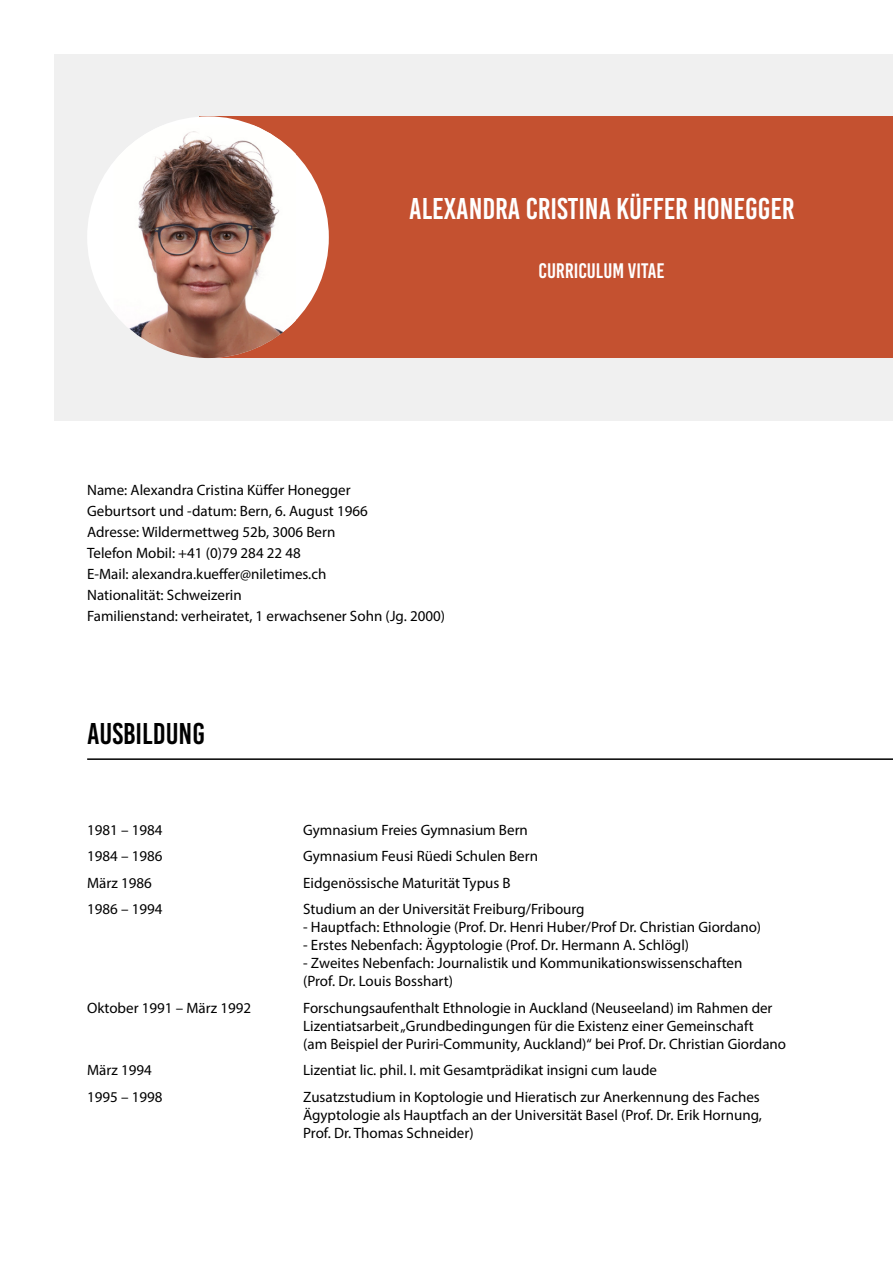
<style>
.page{position:relative;width:893px;height:1263px;background:#fff}
.page>*{position:absolute;margin:0;border:0;box-sizing:border-box;transform-origin:0 0}
.t1{font:30px "Base One";color:#fff}
.t2{font:30px "Base One";color:#000}
.t3{font:21px "Base One";color:#fff}
.t4{font:15px "Myriad Pro";color:#000}
</style>
<div class="page">
<div style="left:54px;top:54px;width:839px;height:366px;background:#f0f0f0"></div>
<div style="left:200px;top:116px;width:693px;height:242px;background:#c45130"></div>
<div style="left:87px;top:116px;width:242px;height:242px;background:#fff;border-radius:50%"></div>
<img style="left:114px;top:125px;width:182px;height:233px">
<hr style="left:87px;top:758px;width:806px;height:2px;background:#000">
<p class="t1" style="left:409px;top:193px;width:387px">ALEXANDRA CRISTINA KÜFFER HONEGGER</p>
<p class="t4" style="left:87px;top:481px;width:265px">Name: Alexandra Cristina Küffer Honegger</p>
<p class="t4" style="left:87px;top:502px;width:282px">Geburtsort und -datum: Bern, 6. August 1966</p>
<p class="t4" style="left:87px;top:523px;width:250px">Adresse: Wildermettweg 52b, 3006 Bern</p>
<p class="t4" style="left:87px;top:544px;width:215px">Telefon Mobil: +41 (0)79 284 22 48</p>
<p class="t4" style="left:87px;top:565px;width:241px">E-Mail: alexandra.kueffer@niletimes.ch</p>
<p class="t4" style="left:87px;top:586px;width:156px">Nationalität: Schweizerin</p>
<p class="t4" style="left:87px;top:607px;width:359px">Familienstand: verheiratet, 1 erwachsener Sohn (Jg. 2000)</p>
<p class="t2" style="left:87px;top:717px;width:119px">AUSBILDUNG</p>
<p class="t3" style="left:539px;top:259px;width:128px">CURRICULUM VITAE</p>
<p class="t4" style="left:87px;top:820px;width:77px">1981 – 1984</p>
<p class="t4" style="left:303px;top:820px;width:226px">Gymnasium Freies Gymnasium Bern</p>
<p class="t4" style="left:87px;top:847px;width:77px">1984 – 1986</p>
<p class="t4" style="left:303px;top:847px;width:236px">Gymnasium Feusi Rüedi Schulen Bern</p>
<p class="t4" style="left:87px;top:873px;width:66px">März 1986</p>
<p class="t4" style="left:303px;top:873px;width:209px">Eidgenössische Maturität Typus B</p>
<p class="t4" style="left:87px;top:900px;width:77px">1986 – 1994</p>
<p class="t4" style="left:303px;top:900px;width:283px">Studium an der Universität Freiburg/Fribourg</p>
<p class="t4" style="left:303px;top:918px;width:459px">- Hauptfach: Ethnologie (Prof. Dr. Henri Huber/Prof Dr. Christian Giordano)</p>
<p class="t4" style="left:303px;top:936px;width:387px">- Erstes Nebenfach: Ägyptologie (Prof. Dr. Hermann A. Schlögl)</p>
<p class="t4" style="left:303px;top:954px;width:441px">- Zweites Nebenfach: Journalistik und Kommunikationswissenschaften</p>
<p class="t4" style="left:303px;top:972px;width:151px">(Prof. Dr. Louis Bosshart)</p>
<p class="t4" style="left:87px;top:998px;width:166px">Oktober 1991 – März 1992</p>
<p class="t4" style="left:303px;top:998px;width:471px">Forschungsaufenthalt Ethnologie in Auckland (Neuseeland) im Rahmen der</p>
<p class="t4" style="left:303px;top:1016px;width:452px">Lizentiatsarbeit „Grundbedingungen für die Existenz einer Gemeinschaft</p>
<p class="t4" style="left:303px;top:1034px;width:484px">(am Beispiel der Puriri-Community, Auckland)“ bei Prof. Dr. Christian Giordano</p>
<p class="t4" style="left:87px;top:1061px;width:66px">März 1994</p>
<p class="t4" style="left:303px;top:1061px;width:355px">Lizentiat lic. phil. I. mit Gesamtprädikat insigni cum laude</p>
<p class="t4" style="left:87px;top:1087px;width:77px">1995 – 1998</p>
<p class="t4" style="left:303px;top:1087px;width:458px">Zusatzstudium in Koptologie und Hieratisch zur Anerkennung des Faches</p>
<p class="t4" style="left:303px;top:1105px;width:460px">Ägyptologie als Hauptfach an der Universität Basel (Prof. Dr. Erik Hornung,</p>
<p class="t4" style="left:303px;top:1123px;width:172px">Prof. Dr. Thomas Schneider)</p>
</div>
